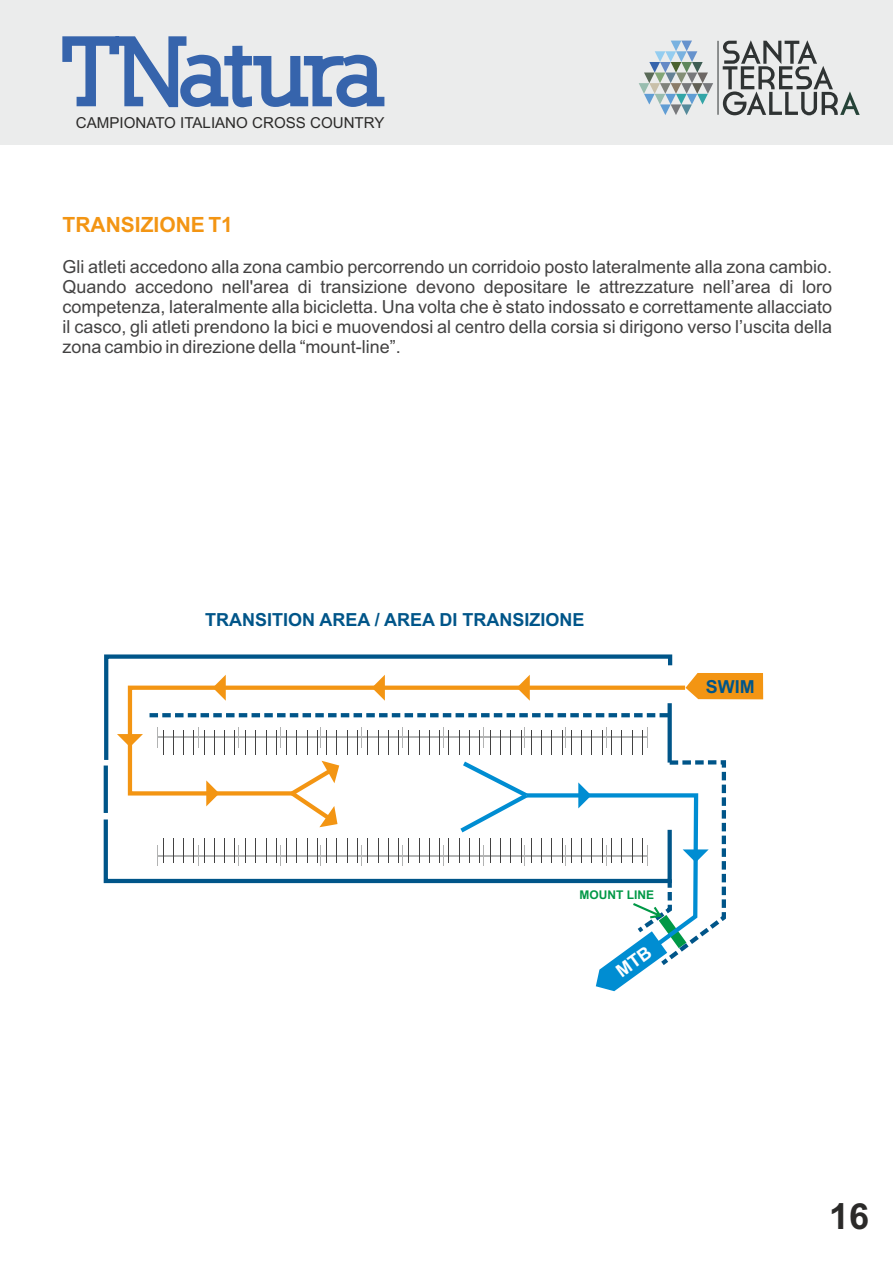
<style>
.page{position:relative;width:893px;height:1263px;background:#fff}
.page>*{position:absolute;margin:0;border:0;box-sizing:border-box;transform-origin:0 0}
.t1{font:700 36px "Arial";color:#2b2a29}
.t2{font:700 21px "Arial";color:#f39513}
.t3{font:18px/20.1px "Arial";color:#434242;text-align:justify}
.t4{font:700 18px "Arial";color:#005589}
.t5{font:700 17.85px "Arial";color:#005589}
.t6{font:15.15px "Arial";color:#2b2a29}
.t7{font:700 12px "Arial";color:#009846}
</style>
<div class="page">
<div style="left:689px;top:673px;width:74px;height:26px;background:#f39513"></div>
<svg style="left:104px;top:654px;width:569px;height:72px"></svg>
<svg style="left:126px;top:683px;width:563px;height:43px"></svg>
<svg style="left:213px;top:675px;width:13px;height:26px"></svg>
<svg style="left:372px;top:675px;width:13px;height:26px"></svg>
<svg style="left:517px;top:675px;width:13px;height:26px"></svg>
<div style="left:0;top:0;width:893px;height:145px;background:#ebecec"></div>
<svg style="left:62px;top:36px;width:323px;height:72px"></svg>
<svg style="left:639px;top:41px;width:74px;height:74px"></svg>
<svg style="left:723px;top:40px;width:137px;height:75px"></svg>
<hr style="left:718px;top:41px;width:1px;height:74px;background:#2f3333">
<svg style="left:103px;top:726px;width:623px;height:265px"></svg>
<p class="t6" style="left:76px;top:117px;width:310px">CAMPIONATO ITALIANO CROSS COUNTRY</p>
<p class="t2" style="left:63px;top:216px;width:172px">TRANSIZIONE T1</p>
<p class="t3" style="left:62px;top:258px;width:771px">Gli atleti accedono alla zona cambio percorrendo un corridoio posto lateralmente alla zona cambio.<br>Quando accedono nell'area di transizione devono depositare le attrezzature nell’area di loro competenza, lateralmente alla bicicletta. Una volta che è stato indossato e correttamente allacciato il casco, gli atleti prendono la bici e muovendosi al centro della corsia si dirigono verso l’uscita della zona cambio in direzione della “mount-line”.</p>
<p class="t4" style="left:205px;top:613px;width:381px">TRANSITION AREA / AREA DI TRANSIZIONE</p>
<p class="t5" style="left:706px;top:680px;width:50px">SWIM</p>
<p class="t7" style="left:579px;top:890px;width:76px">MOUNT LINE</p>
<h1 class="t1" style="left:829px;top:1202px;width:42px">16</h1>
</div>
